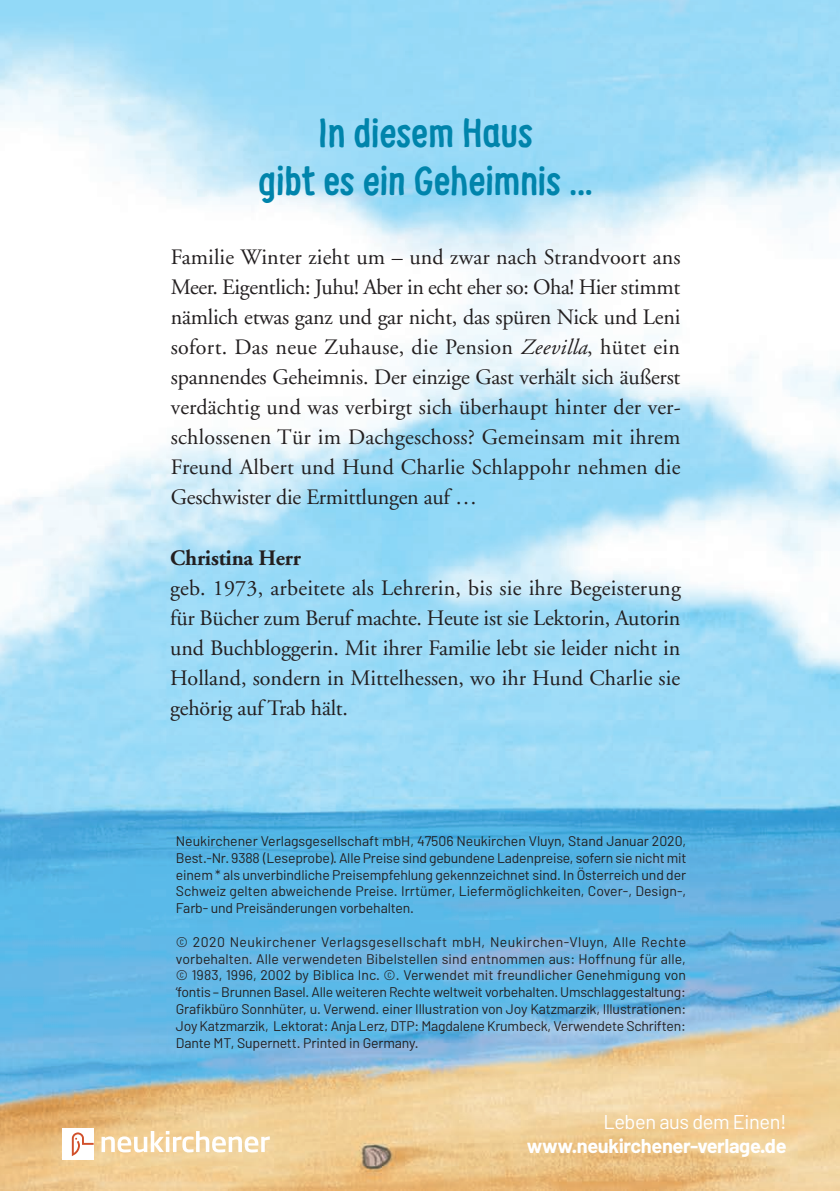
<style>
.page{position:relative;width:840px;height:1191px;background:#fff}
.page>*{position:absolute;margin:0;border:0;box-sizing:border-box;transform-origin:0 0}
.t1{font:700 40px/48px "Supernettcn";color:#0084ab;text-align:center}
.t2{font:22px/30px "Adobe Garamond";letter-spacing:-.01em;color:#231f20;text-align:justify}
.t3{font:700 22px "Adobe Garamond";letter-spacing:-.01em;color:#231f20}
.t4{font:700 20px "Barlow";letter-spacing:-.02em;color:#fff}
.t5{font:20px "Barlow";letter-spacing:-.02em;color:#fff}
.t6{font:14px/16.8px "Barlow";letter-spacing:-.01em;color:#231f20;text-align:justify}
.s1{font-style:italic}
</style>
<div class="page">
<img style="left:0;top:0;width:839px;height:1191px">
<svg style="left:101px;top:1131px;width:169px;height:21px"></svg>
<div style="left:62px;top:1128px;width:32px;height:31px;background:#fff"></div>
<svg style="left:72px;top:1132px;width:22px;height:24px"></svg>
<h1 class="t1" style="left:258px;top:108px;width:335px">In diesem Haus<br>gibt es ein Geheimnis …</h1>
<p class="t2" style="left:171px;top:243px;width:511px">Familie Winter zieht um – und zwar nach Strandvoort ans Meer. Eigentlich: Juhu! Aber in echt eher so: Oha! Hier stimmt nämlich etwas ganz und gar nicht, das spüren Nick und Leni sofort. Das neue Zuhause, die Pension <span class="s1">Zeevilla</span>, hütet ein spannendes Geheimnis. Der einzige Gast verhält sich äußerst verdächtig und was verbirgt sich überhaupt hinter der ver&shy;schlossenen Tür im Dachgeschoss? Gemeinsam mit ihrem Freund Albert und Hund Charlie Schlappohr nehmen die Geschwister die Ermittlungen auf …</p>
<h2 class="t3" style="left:170px;top:546px;width:132px">Christina Herr</h2>
<p class="t2" style="left:170px;top:573px;width:512px">geb. 1973, arbeitete als Lehrerin, bis sie ihre Begeisterung für Bücher zum Beruf machte. Heute ist sie Lektorin, Autorin und Buchbloggerin. Mit ihrer Familie lebt sie leider nicht in Holland, sondern in Mittelhessen, wo ihr Hund Charlie sie gehörig auf Trab hält.</p>
<p class="t6" style="left:176px;top:832px;width:512px">Neukirchener Verlagsgesellschaft mbH, 47506 Neukirchen Vluyn, Stand Januar 2020, Best.-Nr. 9388 (Leseprobe). Alle Preise sind gebundene Ladenpreise, sofern sie nicht mit einem * als unverbindliche Preisempfehlung gekennzeichnet sind. In Österreich und der Schweiz gelten abweichende Preise. Irrtümer, Liefermöglichkeiten, Cover-, Design-, Farb- und Preisänderungen vorbehalten.</p>
<p class="t6" style="left:176px;top:933px;width:511px">© 2020 Neukirchener Verlagsgesellschaft mbH, Neukirchen-Vluyn, Alle Rechte vorbehalten. Alle verwendeten Bibelstellen sind entnommen aus: Hoffnung für alle, © 1983, 1996, 2002 by Biblica Inc. ©. Verwendet mit freundlicher Genehmigung von ‘fontis – Brunnen Basel. Alle weiteren Rechte weltweit vorbehalten. Umschlaggestaltung:<br>Grafikbüro Sonnhüter, u. Verwend. einer Illustration von Joy Katzmarzik, Illustrationen:<br>Joy Katzmarzik, Lektorat: Anja Lerz, DTP: Magdalene Krumbeck, Verwendete Schriften:<br>Dante MT, Supernett. Printed in Germany.</p>
<h3 class="t5" style="left:603px;top:1109px;width:185px">Leben aus dem Einen!</h3>
<h3 class="t4" style="left:526px;top:1133px;width:261px">www.neukirchener-verlage.de</h3>
</div>
